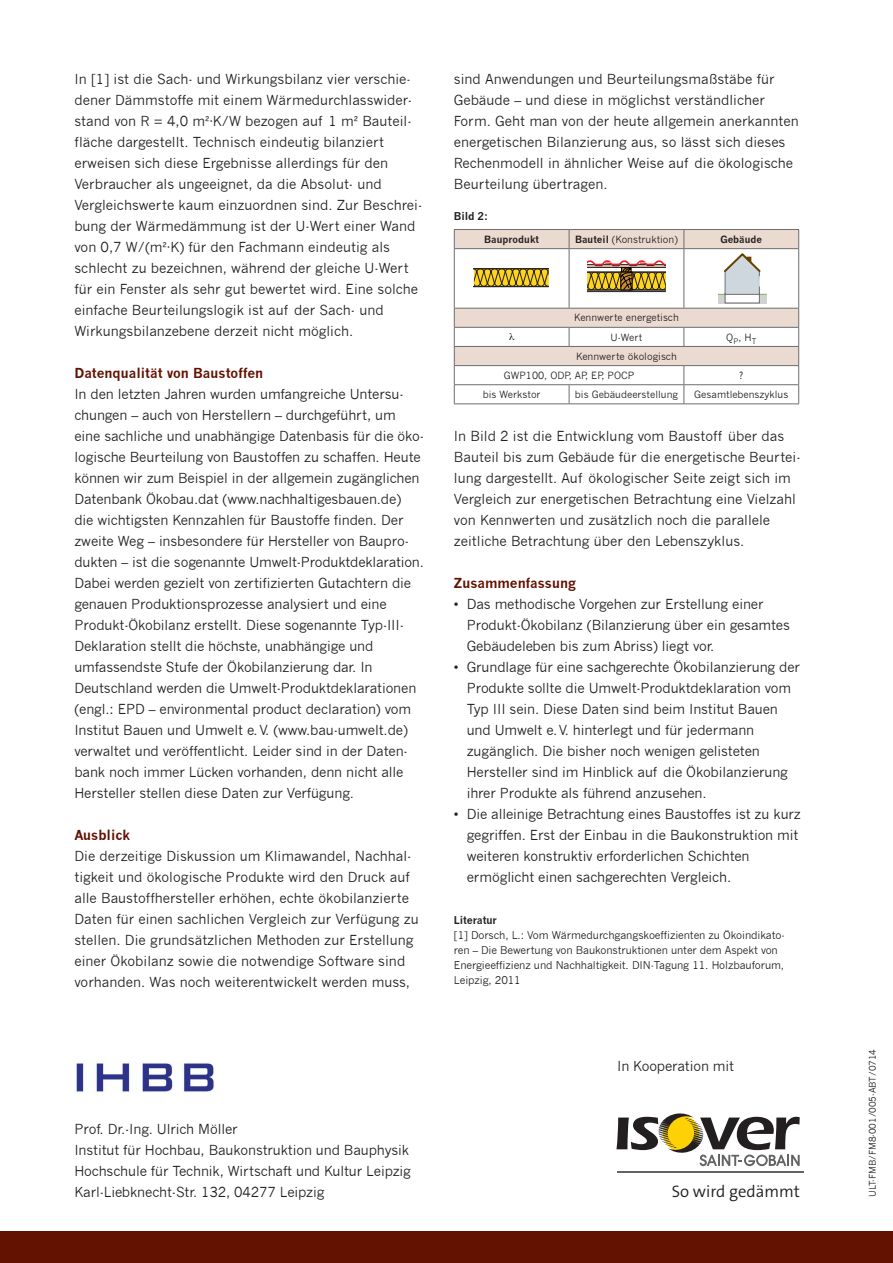
<style>
.page{position:relative;width:893px;height:1263px;background:#fff}
.page>*{position:absolute;margin:0;border:0;box-sizing:border-box;transform-origin:0 0}
.t1{font:300 16.65px "The Sans B4";color:#231f20}
.Copy_Tectrends{font:13.5px/21px "News Gothic";letter-spacing:-.01em;color:#231f20}
.Copy_Tectrends-2{font:700 13.5px "News Gothic";color:#631100}
.Copy_Tectrends-3{font:10.5px/15px "News Gothic";letter-spacing:-.01em;color:#231f20}
.Copy_Tectrends-4{font:700 10.5px "News Gothic";letter-spacing:-.01em;color:#231f20}
.Copy_Tectrends-5{font:9.75px "News Gothic";color:#231f20}
.Copy_Tectrends-6{font:700 9.75px "News Gothic";color:#231f20}
.Copy_Tectrends-7{font:9px "News Gothic";letter-spacing:-.01em;color:#231f20}
.s1{font-weight:700}
</style>
<div class="page">
<div style="left:0;top:1231px;width:893px;height:32px;background:#631100"></div>
<svg style="left:616px;top:1113px;width:184px;height:53px"></svg>
<hr style="left:617px;top:1171px;width:187px;height:2px;background:#636366">
<img style="left:76px;top:1063px;width:138px;height:29px">
<hr style="left:454px;top:403px;width:115px;height:1px;background:#6c6d70">
<hr style="left:569px;top:403px;width:115px;height:1px;background:#6c6d70">
<hr style="left:684px;top:403px;width:115px;height:1px;background:#6c6d70">
<svg style="left:454px;top:229px;width:345px;height:174px"></svg>
<p class="Copy_Tectrends" style="left:74px;top:69px;width:349px">In [1] ist die Sach- und Wirkungsbilanz vier verschie&shy;dener Dämmstoffe mit einem Wärmedurchlasswider&shy;stand von R = 4,0 m²∙K/W bezogen auf 1 m² Bauteil&shy;fläche dargestellt. Technisch eindeutig bilanziert erweisen sich diese Ergebnisse allerdings für den Verbraucher als ungeeignet, da die Absolut- und Vergleichswerte kaum einzuordnen sind. Zur Beschrei&shy;bung der Wärmedämmung ist der U-Wert einer Wand von 0,7 W/(m²∙K) für den Fachmann eindeutig als schlecht zu bezeichnen, während der gleiche U-Wert für ein Fenster als sehr gut bewertet wird. Eine solche einfache Beurteilungslogik ist auf der Sach- und Wirkungsbilanzebene derzeit nicht möglich.</p>
<p class="Copy_Tectrends-2" style="left:74px;top:365px;width:190px">Datenqualität von Baustoffen</p>
<p class="Copy_Tectrends" style="left:74px;top:384px;width:351px">In den letzten Jahren wurden umfangreiche Untersu&shy;chungen – auch von Herstellern – durchgeführt, um eine sachliche und unabhängige Datenbasis für die öko&shy;logische Beurteilung von Baustoffen zu schaffen. Heute können wir zum Beispiel in der allgemein zugänglichen Datenbank Ökobau.dat (www.nachhaltigesbauen.de)<br>die wichtigsten Kennzahlen für Baustoffe finden. Der zweite Weg – insbesondere für Hersteller von Baupro&shy;dukten – ist die sogenannte Umwelt-Produktdeklaration.<br>Dabei werden gezielt von zertifizierten Gutachtern die genauen Produktionsprozesse analysiert und eine Produkt-Ökobilanz erstellt. Diese sogenannte Typ-III-Deklaration stellt die höchste, unabhängige und umfassendste Stufe der Ökobilanzierung dar. In Deutschland werden die Umwelt-Produktdeklarationen (engl.: EPD – environmental product declaration) vom Institut Bauen und Umwelt e.V. (www.bau-umwelt.de) verwaltet und veröffentlicht. Leider sind in der Daten&shy;bank noch immer Lücken vorhanden, denn nicht alle Hersteller stellen diese Daten zur Verfügung.</p>
<p class="Copy_Tectrends-2" style="left:74px;top:827px;width:57px">Ausblick</p>
<p class="Copy_Tectrends" style="left:74px;top:846px;width:346px">Die derzeitige Diskussion um Klimawandel, Nachhal&shy;tigkeit und ökologische Produkte wird den Druck auf alle Baustoffhersteller erhöhen, echte ökobilanzierte Daten für einen sachlichen Vergleich zur Verfügung zu stellen. Die grundsätzlichen Methoden zur Erstellung einer Ökobilanz sowie die notwendige Software sind vorhanden. Was noch weiterentwickelt werden muss,</p>
<p class="Copy_Tectrends" style="left:74px;top:1119px;width:336px">Prof. Dr.-Ing. Ulrich Möller<br>Institut für Hochbau, Baukonstruktion und Bauphysik</p>
<p class="Copy_Tectrends" style="left:74px;top:1161px;width:338px">Hochschule für Technik, Wirtschaft und Kultur Leipzig</p>
<p class="Copy_Tectrends" style="left:74px;top:1182px;width:252px">Karl-Liebknecht-Str. 132, 04277 Leipzig</p>
<p class="Copy_Tectrends" style="left:454px;top:69px;width:346px">sind Anwendungen und Beurteilungsmaßstäbe für Gebäude – und diese in möglichst verständlicher Form. Geht man von der heute allgemein anerkannten energetischen Bilanzierung aus, so lässt sich dieses Rechenmodell in ähnlicher Weise auf die ökologische Beurteilung übertragen.</p>
<p class="Copy_Tectrends-4" style="left:454px;top:210px;width:35px">Bild 2:</p>
<p class="Copy_Tectrends-6" style="left:484px;top:233px;width:56px">Bauprodukt</p>
<p class="Copy_Tectrends-5" style="left:575px;top:234px;width:104px"><span class="s1">Bauteil</span> (Konstruktion)</p>
<p class="Copy_Tectrends-6" style="left:720px;top:233px;width:43px">Gebäude</p>
<p class="Copy_Tectrends-5" style="left:574px;top:312px;width:106px">Kennwerte energetisch</p>
<p class="Copy_Tectrends-5" style="left:611px;top:331px;width:33px">U-Wert</p>
<p class="Copy_Tectrends-5" style="left:726px;top:331px;width:32px">Q<sub>P</sub>, H<sub>T</sub></p>
<p class="Copy_Tectrends-5" style="left:576px;top:350px;width:102px">Kennwerte ökologisch</p>
<p class="Copy_Tectrends-5" style="left:504px;top:370px;width:132px">GWP100, ODP, AP, EP, POCP</p>
<p class="Copy_Tectrends-5" style="left:739px;top:370px;width:6px">?</p>
<p class="Copy_Tectrends-5" style="left:483px;top:389px;width:59px">bis Werkstor</p>
<p class="Copy_Tectrends-5" style="left:575px;top:389px;width:105px">bis Gebäudeerstellung</p>
<p class="Copy_Tectrends-5" style="left:694px;top:389px;width:96px">Gesamtlebenszyklus</p>
<p class="Copy_Tectrends" style="left:454px;top:426px;width:348px">In Bild 2 ist die Entwicklung vom Baustoff über das Bauteil bis zum Gebäude für die energetische Beurtei&shy;lung dargestellt. Auf ökologischer Seite zeigt sich im Vergleich zur energetischen Betrachtung eine Vielzahl von Kennwerten und zusätzlich noch die parallele zeitliche Betrachtung über den Lebenszyklus.</p>
<p class="Copy_Tectrends-2" style="left:454px;top:575px;width:123px">Zusammenfassung</p>
<p class="Copy_Tectrends" style="left:467px;top:594px;width:325px;text-indent:-13px">• Das methodische Vorgehen zur Erstellung einer<br>Produkt-Ökobilanz (Bilanzierung über ein gesamtes<br>Gebäudeleben bis zum Abriss) liegt vor.</p>
<p class="Copy_Tectrends" style="left:467px;top:657px;width:335px;text-indent:-13px">• Grundlage für eine sachgerechte Ökobilanzierung der Produkte sollte die Umwelt-Produktdeklaration vom Typ III sein. Diese Daten sind beim Institut Bauen und Umwelt e.V. hinterlegt und für jedermann zugänglich. Die bisher noch wenigen gelisteten Hersteller sind im Hinblick auf die Ökobilanzierung ihrer Produkte als führend anzusehen.</p>
<p class="Copy_Tectrends" style="left:467px;top:804px;width:336px;text-indent:-13px">• Die alleinige Betrachtung eines Baustoffes ist zu kurz gegriffen. Erst der Einbau in die Baukonstruktion mit weiteren konstruktiv erforderlichen Schichten ermöglicht einen sachgerechten Vergleich.</p>
<p class="Copy_Tectrends-4" style="left:454px;top:914px;width:45px">Literatur</p>
<p class="Copy_Tectrends-3" style="left:454px;top:928px;width:332px">[1] Dorsch, L.: Vom Wärmedurchgangskoeffizienten zu Ökoindikato&shy;ren – Die Bewertung von Baukonstruktionen unter dem Aspekt von Energieeffizienz und Nachhaltigkeit. DIN-Tagung 11. Holzbauforum, Leipzig, 2011</p>
<p class="Copy_Tectrends" style="left:617px;top:1056px;width:118px">In Kooperation mit</p>
<p class="t1" style="left:672px;top:1182px;width:130px">So wird gedämmt</p>
<p class="Copy_Tectrends-7" style="left:867px;top:1197px;width:149px;rotate:-90deg">ULT-FMB/FM8-001/005-ABT/0714</p>
</div>
